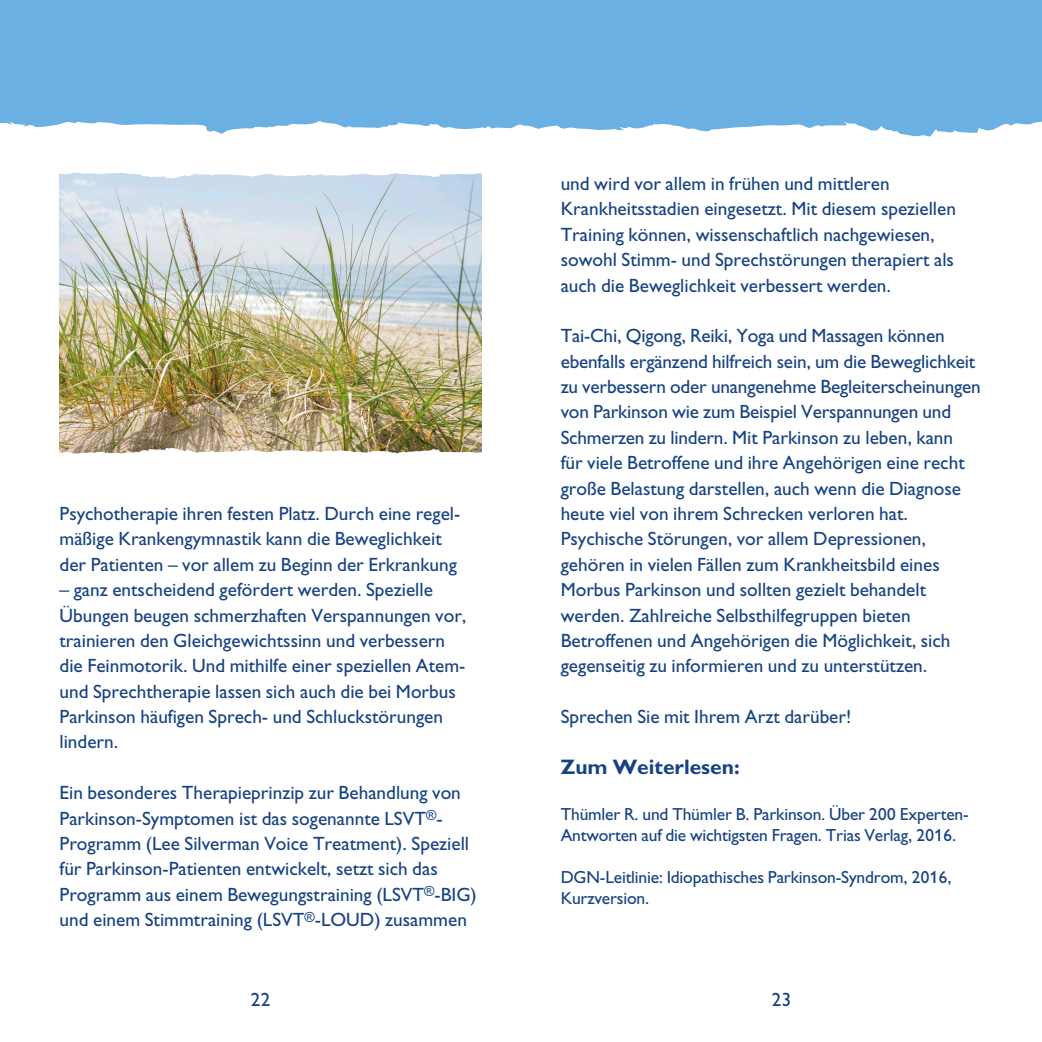
<style>
.page{position:relative;width:1042px;height:1042px;background:#fff}
.page>*{position:absolute;margin:0;border:0;box-sizing:border-box;transform-origin:0 0}
.t1{font:700 21px "SP Gill Alt One OT";color:#164282}
.t2{font:19.25px/25.4px "SP Gill Alt One OT";color:#164282}
.t3{font:17.5px/21px "SP Gill Alt One OT";letter-spacing:-.01em;color:#164282}
</style>
<div class="page">
<svg style="left:98px;top:0;width:944px;height:137px;background:#74b5e4"></svg>
<div style="left:0;top:0;width:98px;height:128px;background:#6ab0e2"></div>
<img style="left:60px;top:179px;width:421px;height:269px">
<svg style="left:59px;top:172px;width:423px;height:7px"></svg>
<img style="left:59px;top:448px;width:423px;height:6px">
<p class="t2" style="left:60px;top:501px;width:402px">Psychotherapie ihren festen Platz. Durch eine regel&shy;mäßige Krankengymnastik kann die Beweglichkeit der Patienten – vor allem zu Beginn der Erkrankung</p>
<p class="t2" style="left:60px;top:577px;width:408px">– ganz entscheidend gefördert werden. Spezielle Übungen beugen schmerzhaften Verspannungen vor, trainieren den Gleichgewichtssinn und verbessern die Feinmotorik. Und mithilfe einer speziellen Atem&shy;und Sprechtherapie lassen sich auch die bei Morbus Parkinson häufigen Sprech- und Schluckstörungen lindern.</p>
<p class="t2" style="left:60px;top:780px;width:419px">Ein besonderes Therapieprinzip zur Behandlung von Parkinson-Symptomen ist das sogenannte LSVT<sup>®</sup>- Programm (Lee Silverman Voice Treatment). Speziell für Parkinson-Patienten entwickelt, setzt sich das Programm aus einem Bewegungstraining (LSVT<sup>®</sup>-BIG) und einem Stimmtraining (LSVT<sup>®</sup>-LOUD) zusammen</p>
<p class="t2" style="left:561px;top:171px;width:397px">und wird vor allem in frühen und mittleren Krankheitsstadien eingesetzt. Mit diesem speziellen Training können, wissenschaftlich nachgewiesen, sowohl Stimm- und Sprechstörungen therapiert als auch die Beweglichkeit verbessert werden.</p>
<p class="t2" style="left:561px;top:323px;width:421px">Tai-Chi, Qigong, Reiki, Yoga und Massagen können ebenfalls ergänzend hilfreich sein, um die Beweglichkeit zu verbessern oder unangenehme Begleiterscheinungen von Parkinson wie zum Beispiel Verspannungen und Schmerzen zu lindern. Mit Parkinson zu leben, kann<br>für viele Betroffene und ihre Angehörigen eine recht große Belastung darstellen, auch wenn die Diagnose heute viel von ihrem Schrecken verloren hat.<br>Psychische Störungen, vor allem Depressionen, gehören in vielen Fällen zum Krankheitsbild eines Morbus Parkinson und sollten gezielt behandelt werden. Zahlreiche Selbsthilfegruppen bieten Betroffenen und Angehörigen die Möglichkeit, sich gegenseitig zu informieren und zu unterstützen.</p>
<p class="t2" style="left:561px;top:704px;width:292px">Sprechen Sie mit Ihrem Arzt darüber!</p>
<p class="t1" style="left:561px;top:754px;width:181px">Zum Weiterlesen:</p>
<p class="t3" style="left:561px;top:804px;width:409px">Thümler R. und Thümler B. Parkinson. Über 200 Experten-<br>Antworten auf die wichtigsten Fragen. Trias Verlag, 2016.</p>
<p class="t3" style="left:561px;top:867px;width:392px">DGN-Leitlinie: Idiopathisches Parkinson-Syndrom, 2016,<br>Kurzversion.</p>
<p class="t2" style="left:250px;top:986px;width:22px">22</p>
<p class="t2" style="left:771px;top:986px;width:22px">23</p>
</div>
